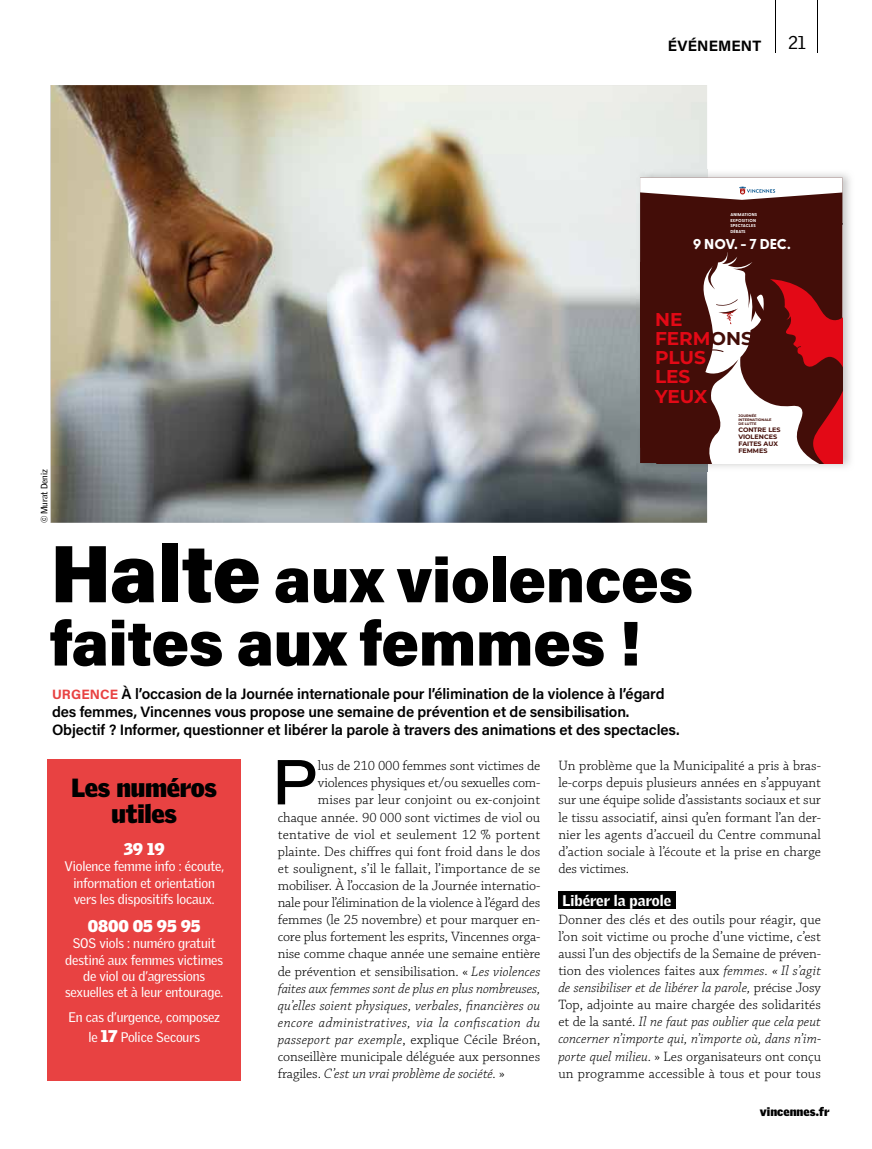
<style>
.page{position:relative;width:872px;height:1149px;background:#fff}
.page>*{position:absolute;margin:0;border:0;box-sizing:border-box;transform-origin:0 0}
.t1{font:900 63.3px/63.3px "Acumin Pro";letter-spacing:-.01em;color:#000}
.t2{font:500 62.55px "Acumin Pro Wide";color:#000}
.t3{font:900 25.5px/25.5px "Griffith Gothic";letter-spacing:-.01em;color:#000;text-align:center}
.t4{font:700 18.45px/19px "Montserrat";color:#e30916}
.t5{font:18px "Griffith Gothic";color:#000}
.t6{font:900 16.5px "Griffith Gothic";letter-spacing:-.01em;color:#fff}
.t7{font:600 15px/18px "Acumin Pro";letter-spacing:-.01em;color:#000}
.t8{font:900 15px "Griffith Gothic";color:#fff}
.t9{font:700 15px "Acumin Pro";letter-spacing:.01em;color:#000}
.t10{font:300 14.25px/17.1px "Chaparral Pro";letter-spacing:-.005em;color:#000;text-align:justify}
.t11{font:italic 300 14.25px "Chaparral Pro";letter-spacing:.01em;color:#000}
.t12{font:italic 300 14.25px "Chaparral Pro";letter-spacing:.03em;color:#000}
.t13{font:300 14.25px "Chaparral Pro";letter-spacing:.015em;color:#000}
.t14{font:800 14.25px "Greycliff CF";letter-spacing:-.005em;color:#fff}
.t15{font:13.5px/16.2px "Griffith Gothic";letter-spacing:-.01em;color:#fff;text-align:center}
.t16{font:900 12px "Griffith Gothic";color:#000}
.t17{font:9px "Griffith Gothic";letter-spacing:-.01em;color:#000}
.t18{font:700 6.45px/7.1px "Montserrat";color:#430d08}
.t19{font:700 4.2px/5.6px "Greycliff CF";letter-spacing:.03em;color:#fff}
.t20{font:700 3.6px/4.2px "Montserrat";color:#430d08}
.s1{color:#430d08}
.s2{font-size:81.3px}
.s3{font-weight:700;font-size:13.5px;color:#e84242}
.s4{font-style:italic}
.s5{font-style:normal}
.s6{font-weight:900;font-size:16.5px}
</style>
<div class="page">
<hr style="left:775px;top:0;width:1px;height:53px;background:#000">
<hr style="left:817px;top:0;width:1px;height:53px;background:#000">
<div style="left:558px;top:891px;width:117px;height:18px;background:#000"></div>
<img style="left:51px;top:85px;width:656px;height:437px">
<img style="left:636px;top:169px;width:215px;height:302px">
<svg style="left:640px;top:177px;width:206px;height:286px"></svg>
<div style="left:48px;top:759px;width:193px;height:321px;background:#e84242"></div>
<p class="t9" style="left:668px;top:35px;width:95px">ÉVÉNEMENT</p>
<p class="t5" style="left:788px;top:32px;width:19px">21</p>
<p class="t19" style="left:730px;top:212px;width:28px">ANIMATIONS<br>EXPOSITION<br>SPECTACLES<br>DÉBATS</p>
<p class="t14" style="left:693px;top:233px;width:99px">9 NOV. - 7 DEC.</p>
<p class="t17" style="left:39px;top:522px;width:55px;rotate:-90deg">© Murat Deniz</p>
<p class="t4" style="left:655px;top:309px;width:99px">NE<br>FERM<span class="s1">ONS<br></span>PLUS<br>LES<br>YEUX</p>
<p class="t20" style="left:738px;top:413px;width:35px">JOURNÉE<br>INTERNATIONALE<br>DE LUTTE</p>
<p class="t18" style="left:738px;top:425px;width:44px">CONTRE LES<br>VIOLENCES<br>FAITES AUX<br>FEMMES</p>
<h1 class="t1" style="left:50px;top:545px;width:645px"><span class="s2">Halte</span> aux violences faites aux femmes !</h1>
<p class="t7" style="left:52px;top:684px;width:629px"><span class="s3">URGENCE</span> À l’occasion de la Journée internationale pour l’élimination de la violence à l’égard des femmes, Vincennes vous propose une semaine de prévention et de sensibilisation.<br>Objectif ? Informer, questionner et libérer la parole à travers des animations et des spectacles.</p>
<h2 class="t2" style="left:272px;top:737px;width:48px">P</h2>
<p class="t10" style="left:318px;top:757px;width:224px">lus de 210 000 femmes sont victimes de</p>
<p class="t10" style="left:558px;top:757px;width:264px">Un problème que la Municipalité a pris à bras&shy;le-corps depuis plusieurs années en s’appuyant sur une équipe solide d’assistants sociaux et sur le tissu associatif, ainsi qu’en formant l’an der&shy;nier les agents d’accueil du Centre communal d’action sociale à l’écoute et la prise en charge des victimes.</p>
<p class="t8" style="left:562px;top:891px;width:110px">Libérer la parole</p>
<p class="t10" style="left:558px;top:910px;width:264px">Donner des clés et des outils pour réagir, que l’on soit victime ou proche d’une victime, c’est aussi l’un des objectifs de la Semaine de préven&shy;tion des violences faites aux <span class="s4">femmes. « Il s’agit de sensibiliser et de libérer la parole,</span> précise Josy Top, adjointe au maire chargée des solidarités et de la santé. <span class="s4">Il ne faut pas oublier que cela peut concerner n’importe qui, n’importe où, dans n’im&shy;porte quel milieu.</span> » Les organisateurs ont conçu un programme accessible à tous et pour tous</p>
<p class="t10" style="left:318px;top:774px;width:224px">violences physiques et/ou sexuelles com-</p>
<p class="t10" style="left:318px;top:791px;width:224px">mises par leur conjoint ou ex-conjoint</p>
<p class="t10" style="left:278px;top:808px;width:264px">chaque année. 90 000 sont victimes de viol ou</p>
<p class="t13" style="left:278px;top:826px;width:264px">tentative de viol et seulement 12 % portent</p>
<p class="t10" style="left:278px;top:843px;width:264px">plainte. Des chiffres qui font froid dans le dos</p>
<p class="t10" style="left:278px;top:860px;width:264px">et soulignent, s’il le fallait, l’importance de se</p>
<p class="t10" style="left:278px;top:877px;width:264px">mobiliser. À l’occasion de la Journée internatio-</p>
<p class="t10" style="left:278px;top:894px;width:264px">nale pour l’élimination de la violence à l’égard des</p>
<p class="t10" style="left:278px;top:911px;width:264px">femmes (le 25 novembre) et pour marquer en-</p>
<p class="t10" style="left:278px;top:928px;width:264px">core plus fortement les esprits, Vincennes orga-</p>
<p class="t10" style="left:278px;top:945px;width:264px">nise comme chaque année une semaine entière</p>
<p class="t10" style="left:278px;top:962px;width:264px">de prévention et sensibilisation. « <span class="s4">Les violences</span></p>
<p class="t11" style="left:278px;top:980px;width:264px">faites aux femmes sont de plus en plus nombreuses,</p>
<p class="t11" style="left:278px;top:997px;width:264px">qu’elles soient physiques, verbales, financières ou</p>
<p class="t12" style="left:278px;top:1014px;width:264px">encore administratives, via la confiscation du</p>
<p class="t10" style="left:278px;top:1031px;width:264px"><span class="s4">passeport par exemple</span>, explique Cécile Bréon,</p>
<p class="t10" style="left:278px;top:1048px;width:264px">conseillère municipale déléguée aux personnes</p>
<p class="t11" style="left:278px;top:1065px;width:228px"><span class="s5">fragiles.</span> C’est un vrai problème de société. <span class="s5">»</span></p>
<h3 class="t3" style="left:71px;top:774px;width:147px">Les numéros utiles</h3>
<p class="t6" style="left:124px;top:839px;width:42px">39 19</p>
<p class="t15" style="left:64px;top:858px;width:161px">Violence femme info : écoute, information et orientation vers les dispositifs locaux.</p>
<p class="t6" style="left:88px;top:916px;width:114px">0800 05 95 95</p>
<p class="t15" style="left:65px;top:935px;width:160px">SOS viols : numéro gratuit destiné aux femmes victimes de viol ou d’agressions sexuelles et à leur entourage.</p>
<p class="t15" style="left:68px;top:1006px;width:153px;line-height:19.8px">En cas d’urgence, composez le <span class="s6">17</span> Police Secours</p>
<p class="t16" style="left:760px;top:1104px;width:71px">vincennes.fr</p>
</div>
